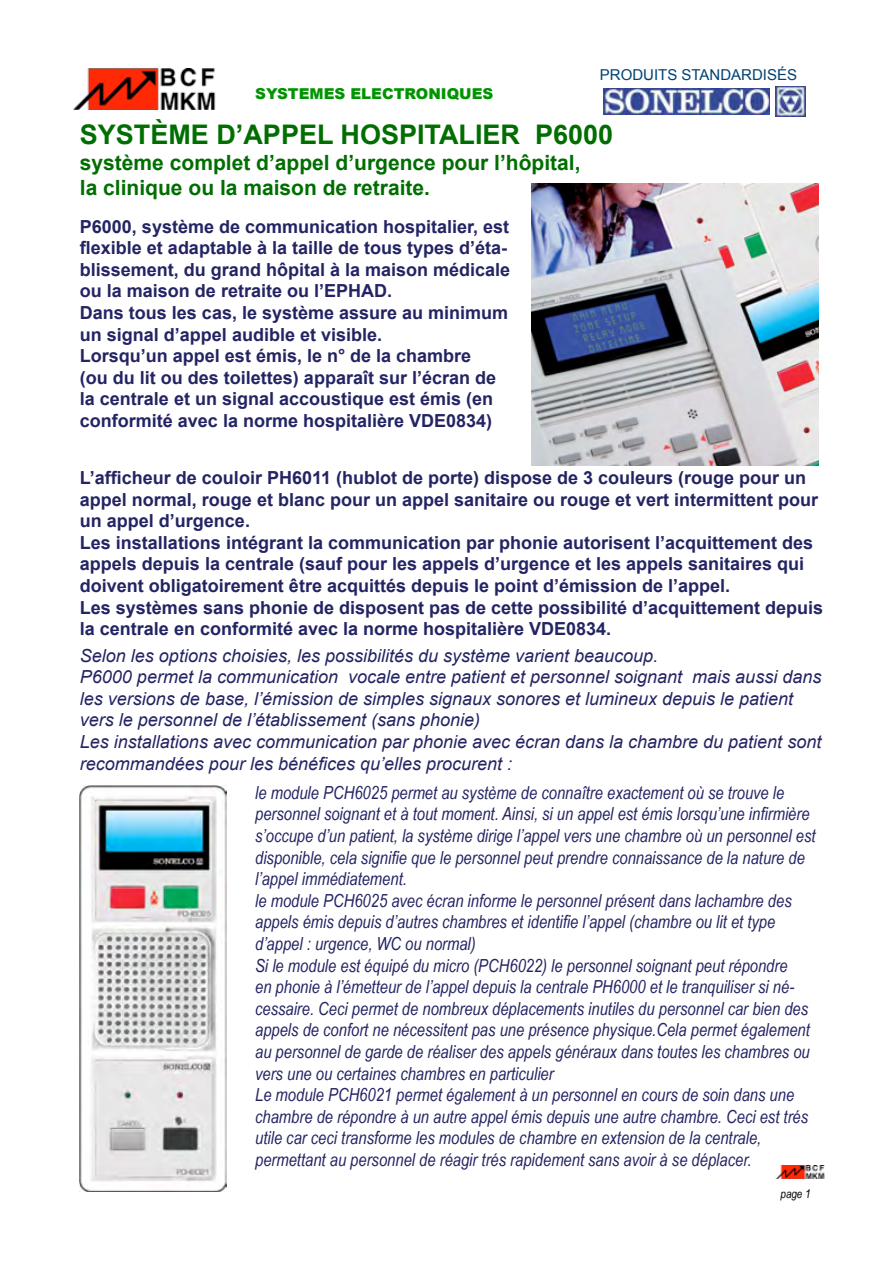
<style>
.page{position:relative;width:893px;height:1263px;background:#fff}
.page>*{position:absolute;margin:0;border:0;box-sizing:border-box;transform-origin:0 0}
.t1{font:700 27px "Arial";color:#006e00}
.t2{font:700 21px/25.2px "Arial";color:#006e00}
.t3{font:italic 18px/21.6px "Arial Narrow";color:#242464}
.t4{font:700 18px/21.6px "Arial";color:#242464}
.t5{font:italic 18px/21.6px "Arial";color:#242464}
.t6{font:900 15px "Arial";color:#009500}
.t7{font:15px "Arial";color:#004172}
.t8{font:italic 12px "Arial Narrow";color:#000}
</style>
<div class="page">
<img style="left:73px;top:69px;width:143px;height:41px">
<img style="left:776px;top:1165px;width:49px;height:14px">
<img style="left:532px;top:184px;width:287px;height:282px">
<img style="left:775px;top:87px;width:31px;height:30px">
<img style="left:603px;top:89px;width:166px;height:26px">
<img style="left:80px;top:786px;width:147px;height:405px">
<p class="t7" style="left:600px;top:65px;width:199px">PRODUITS STANDARDISÉS</p>
<p class="t6" style="left:255px;top:83px;width:240px">SYSTEMES ELECTRONIQUES</p>
<h1 class="t1" style="left:80px;top:117px;width:535px">SYSTÈME D’APPEL HOSPITALIER P6000</h1>
<p class="t2" style="left:80px;top:150px;width:502px">système complet d’appel d’urgence pour l’hôpital, la clinique ou la maison de retraite.</p>
<p class="t4" style="left:80px;top:216px;width:432px">P6000, système de communication hospitalier, est flexible et adaptable à la taille de tous types d’éta&shy;blissement, du grand hôpital à la maison médicale ou la maison de retraite ou l’EPHAD.<br>Dans tous les cas, le système assure au minimum un signal d’appel audible et visible.<br>Lorsqu’un appel est émis, le n° de la chambre<br>(ou du lit ou des toilettes) apparaît sur l’écran de la centrale et un signal accoustique est émis (en conformité avec la norme hospitalière VDE0834)</p>
<p class="t4" style="left:80px;top:468px;width:745px">L’afficheur de couloir PH6011 (hublot de porte) dispose de 3 couleurs (rouge pour un appel normal, rouge et blanc pour un appel sanitaire ou rouge et vert intermittent pour un appel d’urgence.<br>Les installations intégrant la communication par phonie autorisent l’acquittement des appels depuis la centrale (sauf pour les appels d’urgence et les appels sanitaires qui doivent obligatoirement être acquittés depuis le point d’émission de l’appel.<br>Les systèmes sans phonie de disposent pas de cette possibilité d’acquittement depuis la centrale en conformité avec la norme hospitalière VDE0834.</p>
<p class="t5" style="left:80px;top:645px;width:743px">Selon les options choisies, les possibilités du système varient beaucoup.<br>P6000 permet la communication vocale entre patient et personnel soignant mais aussi dans les versions de base, l’émission de simples signaux sonores et lumineux depuis le patient vers le personnel de l’établissement (sans phonie)<br>Les installations avec communication par phonie avec écran dans la chambre du patient sont recommandées pour les bénéfices qu’elles procurent :</p>
<p class="t3" style="left:255px;top:781px;width:562px">le module PCH6025 permet au système de connaître exactement où se trouve le personnel soignant et à tout moment. Ainsi, si un appel est émis lorsqu’une infirmière s’occupe d’un patient, la système dirige l’appel vers une chambre où un personnel est disponible, cela signifie que le personnel peut prendre connaissance de la nature de l’appel immédiatement.<br>le module PCH6025 avec écran informe le personnel présent dans lachambre des appels émis depuis d’autres chambres et identifie l’appel (chambre ou lit et type d’appel : urgence, WC ou normal)<br>Si le module est équipé du micro (PCH6022) le personnel soignant peut répondre<br>en phonie à l’émetteur de l’appel depuis la centrale PH6000 et le tranquiliser si né&shy;cessaire. Ceci permet de nombreux déplacements inutiles du personnel car bien des appels de confort ne nécessitent pas une présence physique.Cela permet également au personnel de garde de réaliser des appels généraux dans toutes les chambres ou vers une ou certaines chambres en particulier<br>Le module PCH6021 permet également à un personnel en cours de soin dans une chambre de répondre à un autre appel émis depuis une autre chambre. Ceci est trés utile car ceci transforme les modules de chambre en extension de la centrale, permettant au personnel de réagir trés rapidement sans avoir à se déplacer.</p>
<p class="t8" style="left:780px;top:1185px;width:32px">page 1</p>
</div>
